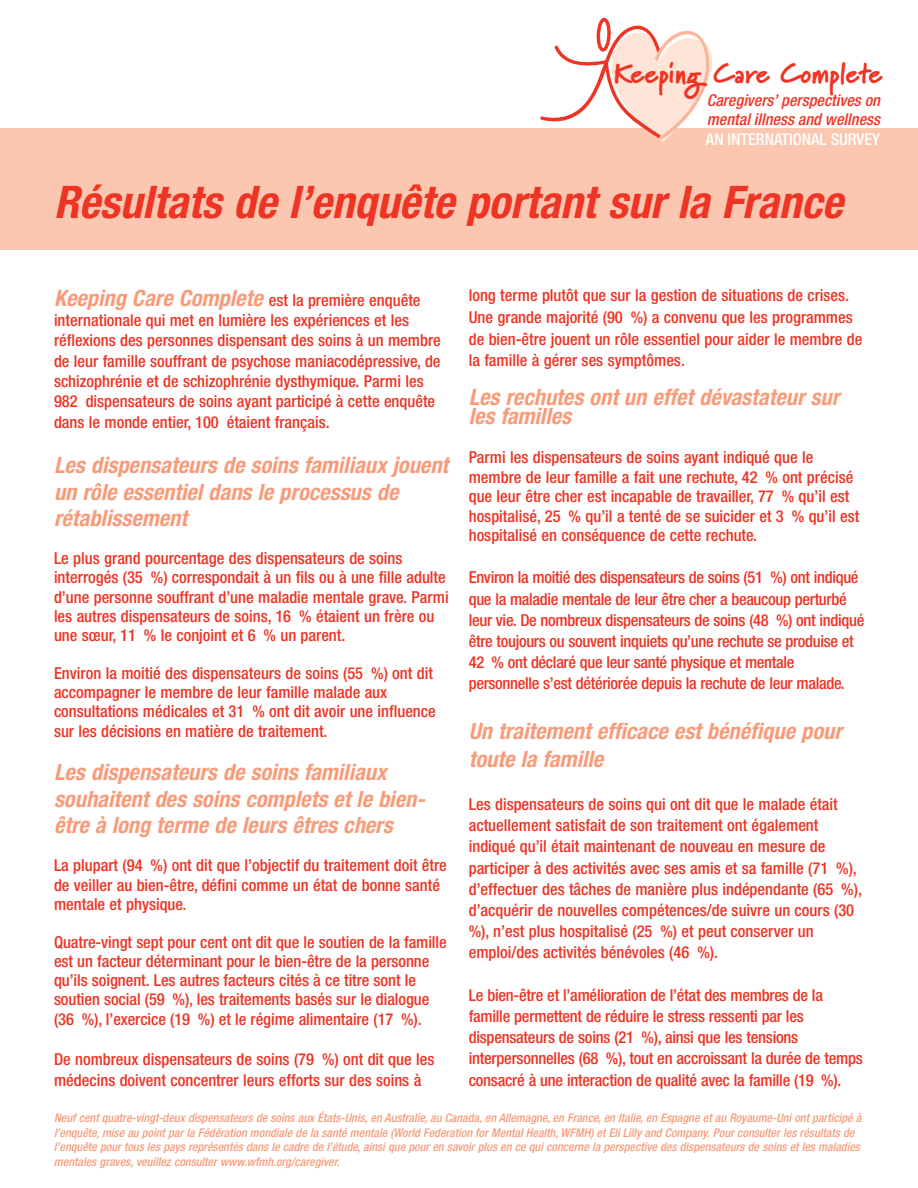
<style>
.page{position:relative;width:918px;height:1188px;background:#fff}
.page>*{position:absolute;margin:0;border:0;box-sizing:border-box;transform-origin:0 0}
.t1{font:italic 700 condensed 45px "Helvetica Neue";color:#ee3424}
.t2{font:900 28.8px "Marydale";letter-spacing:-.01em;color:#ee3424}
.t3{font:italic 700 condensed 22.5px/26.4px "Helvetica Neue";color:#f79c7b}
.t4{font:500 condensed 16.5px/19.2px "Helvetica Neue";color:#ee3424}
.t5{font:500 condensed 16.5px/21.1px "Helvetica Neue";letter-spacing:-.02em;color:#ee3424}
.t6{font:italic 500 condensed 16.2px/19.5px "Helvetica Neue";color:#ee3424}
.t7{font:500 condensed 16.2px "Helvetica Neue";color:#fff}
.t8{font:italic 500 condensed 12px/14.4px "Helvetica Neue";color:#f79c7b}
.s1{font-weight:700;font-style:italic;font-size:22.5px;color:#f79c7b}
</style>
<div class="page">
<div style="left:0;top:128px;width:918px;height:122px;background:#fbc7b0"></div>
<svg style="left:540px;top:17px;width:173px;height:125px"></svg>
<h2 class="t2" style="left:613px;top:57px;width:271px">Keeping Care Complete</h2>
<p class="t6" style="left:707px;top:92px;width:175px">Caregivers’ perspectives on mental illness and wellness</p>
<p class="t7" style="left:706px;top:133px;width:176px">AN INTERNATIONAL SURVEY</p>
<h1 class="t1" style="left:54px;top:186px;width:799px">Résultats de l’enquête portant sur la France</h1>
<p class="t4" style="left:469px;top:286px;width:395px;line-height:21.6px">long terme plutôt que sur la gestion de situations de crises.<br>Une grande majorité (90 %) a convenu que les programmes de bien-être jouent un rôle essentiel pour aider le membre de la famille à gérer ses symptômes.</p>
<h3 class="t3" style="left:469px;top:389px;width:376px;line-height:19.4px">Les rechutes ont un effet dévastateur sur les familles</h3>
<p class="t4" style="left:469px;top:449px;width:392px">Parmi les dispensateurs de soins ayant indiqué que le membre de leur famille a fait une rechute, 42 % ont précisé que leur être cher est incapable de travailler, 77 % qu’il est hospitalisé, 25 % qu’il a tenté de se suicider et 3 % qu’il est hospitalisé en conséquence de cette rechute.</p>
<p class="t5" style="left:469px;top:568px;width:397px">Environ la moitié des dispensateurs de soins (51 %) ont indiqué que la maladie mentale de leur être cher a beaucoup perturbé leur vie. De nombreux dispensateurs de soins (48 %) ont indiqué être toujours ou souvent inquiets qu’une rechute se produise et 42 % ont déclaré que leur santé physique et mentale personnelle s’est détériorée depuis la rechute de leur malade.</p>
<h3 class="t3" style="left:469px;top:719px;width:379px;line-height:28.3px">Un traitement efficace est bénéfique pour toute la famille</h3>
<p class="t4" style="left:469px;top:795px;width:395px;line-height:21.1px">Les dispensateurs de soins qui ont dit que le malade était actuellement satisfait de son traitement ont également indiqué qu’il était maintenant de nouveau en mesure de participer à des activités avec ses amis et sa famille (71 %), d’effectuer des tâches de manière plus indépendante (65 %), d’acquérir de nouvelles compétences/de suivre un cours (30 %), n’est plus hospitalisé (25 %) et peut conserver un emploi/des activités bénévoles (46 %).</p>
<p class="t4" style="left:469px;top:986px;width:396px;line-height:21.1px">Le bien-être et l’amélioration de l’état des membres de la famille permettent de réduire le stress ressenti par les dispensateurs de soins (21 %), ainsi que les tensions interpersonnelles (68 %), tout en accroissant la durée de temps consacré à une interaction de qualité avec la famille (19 %).</p>
<p class="t8" style="left:54px;top:1112px;width:810px">Neuf cent quatre-vingt-deux dispensateurs de soins aux États-Unis, en Australie, au Canada, en Allemagne, en France, en Italie, en Espagne et au Royaume-Uni ont participé à l’enquête, mise au point par la Fédération mondiale de la santé mentale (World Federation for Mental Health, WFMH) et Eli Lilly and Company. Pour consulter les résultats de l’enquête pour tous les pays représentés dans le cadre de l’étude, ainsi que pour en savoir plus en ce qui concerne la perspective des dispensateurs de soins et les maladies mentales graves, veuillez consulter www.wfmh.org/caregiver.</p>
<p class="t4" style="left:54px;top:291px;width:388px;line-height:20.4px"><span class="s1">Keeping Care Complete</span> est la première enquête internationale qui met en lumière les expériences et les réflexions des personnes dispensant des soins à un membre de leur famille souffrant de psychose maniacodépressive, de schizophrénie et de schizophrénie dysthymique. Parmi les 982 dispensateurs de soins ayant participé à cette enquête dans le monde entier, 100 étaient français.</p>
<h3 class="t3" style="left:54px;top:454px;width:396px">Les dispensateurs de soins familiaux jouent un rôle essentiel dans le processus de rétablissement</h3>
<p class="t4" style="left:54px;top:550px;width:396px">Le plus grand pourcentage des dispensateurs de soins interrogés (35 %) correspondait à un fils ou à une fille adulte d’une personne souffrant d’une maladie mentale grave. Parmi les autres dispensateurs de soins, 16 % étaient un frère ou une sœur, 11 % le conjoint et 6 % un parent.</p>
<p class="t4" style="left:54px;top:665px;width:383px">Environ la moitié des dispensateurs de soins (55 %) ont dit accompagner le membre de leur famille malade aux consultations médicales et 31 % ont dit avoir une influence sur les décisions en matière de traitement.</p>
<h3 class="t3" style="left:54px;top:761px;width:376px">Les dispensateurs de soins familiaux souhaitent des soins complets et le bien&shy;être à long terme de leurs êtres chers</h3>
<p class="t4" style="left:54px;top:857px;width:394px">La plupart (94 %) ont dit que l’objectif du traitement doit être de veiller au bien-être, défini comme un état de bonne santé mentale et physique.</p>
<p class="t4" style="left:54px;top:934px;width:394px">Quatre-vingt sept pour cent ont dit que le soutien de la famille est un facteur déterminant pour le bien-être de la personne qu’ils soignent. Les autres facteurs cités à ce titre sont le soutien social (59 %), les traitements basés sur le dialogue (36 %), l’exercice (19 %) et le régime alimentaire (17 %).</p>
<p class="t4" style="left:54px;top:1051px;width:382px;line-height:20.4px">De nombreux dispensateurs de soins (79 %) ont dit que les médecins doivent concentrer leurs efforts sur des soins à</p>
</div>
